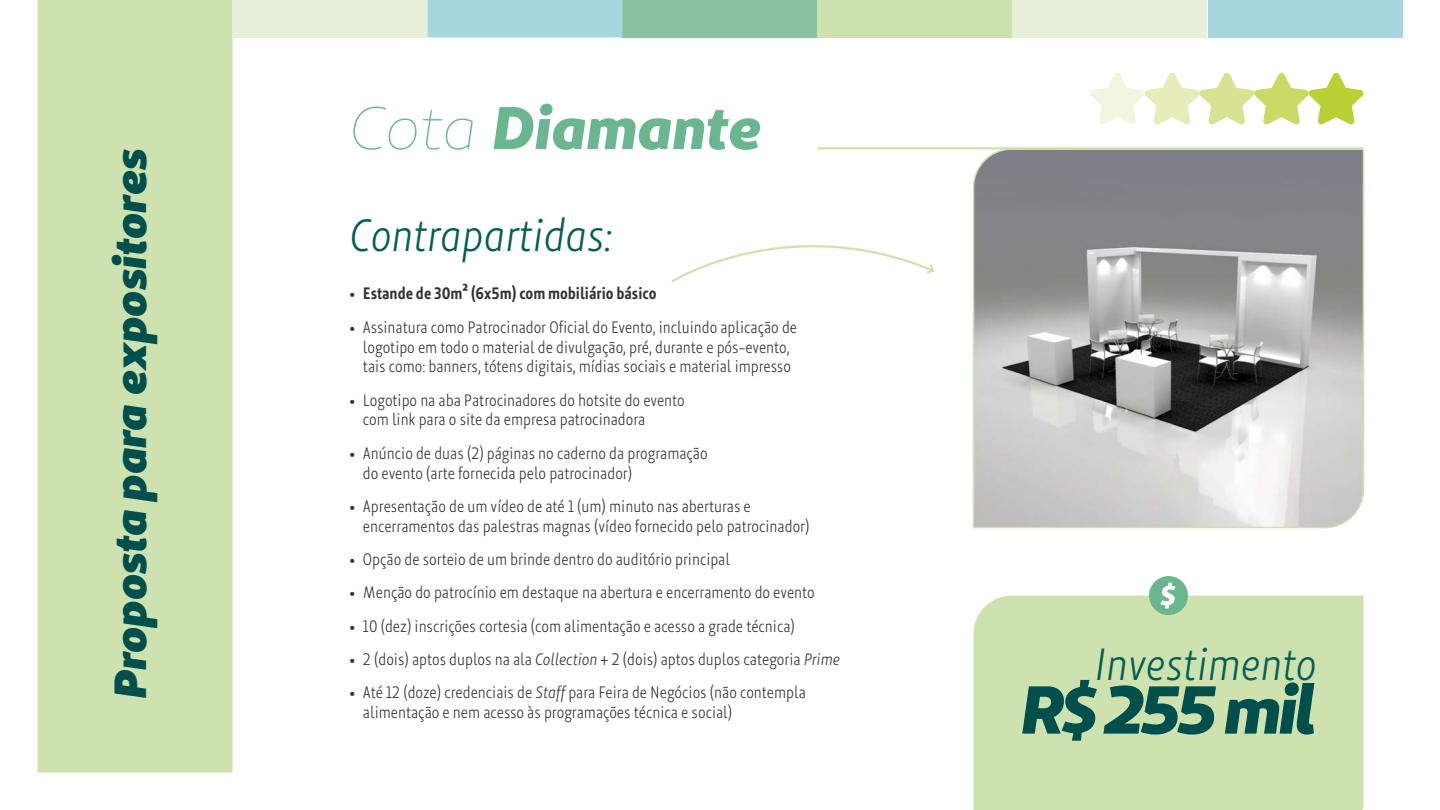
<style>
.page{position:relative;width:1440px;height:810px;background:#fff}
.page>*{position:absolute;margin:0;border:0;box-sizing:border-box;transform-origin:0 0}
.t1{font:italic 700 67.5px "Unimed Sans 2020 Extra";letter-spacing:-.05em;color:#004f4c}
.t2{font:italic 700 60px "Unimed Sans 2020 Extra";color:#69b691}
.t3{font:italic condensed 45px "Unimed Sans 2020 Book";color:#035e53}
.t4{font:italic 45px "Unimed Sans 2020 Black";color:#004f4c}
.t5{font:condensed 16.5px/19.8px "Unimed Sans 2020 Book";color:#333}
.t6{font:700 condensed 16.5px "Unimed Sans 2020 Semi";color:#333}
.s1{font-family:"Unimed Sans 2020 Light";font-weight:400}
.s2{font-style:italic}
</style>
<div class="page">
<div style="left:622px;top:0;width:195px;height:38px;background:#88c2a3"></div>
<div style="left:37px;top:0;width:195px;height:772px;background:#cee2b0"></div>
<div style="left:817px;top:0;width:195px;height:38px;background:#cee2b0"></div>
<div style="left:232px;top:0;width:195px;height:38px;background:#e7f1da"></div>
<div style="left:1012px;top:0;width:196px;height:38px;background:#e7f1da"></div>
<div style="left:428px;top:0;width:195px;height:38px;background:#a4d7de"></div>
<div style="left:1208px;top:0;width:195px;height:38px;background:#a4d7de"></div>
<svg style="left:972px;top:148px;width:393px;height:381px"></svg>
<div style="left:974px;top:596px;width:390px;height:214px;background:#cee2b0"></div>
<svg style="left:1090px;top:73px;width:274px;height:51px"></svg>
<div style="left:1149px;top:576px;width:39px;height:39px;background:#69b691;border-radius:50%"></div>
<svg style="left:1160px;top:583px;width:15px;height:25px"></svg>
<svg style="left:671px;top:245px;width:264px;height:38px"></svg>
<hr style="left:818px;top:147px;width:546px;height:2px;background:#cee2b0">
<h3 class="t4" style="left:100px;top:699px;width:552px;rotate:-90deg">Proposta para expositores</h3>
<h2 class="t2" style="left:350px;top:88px;width:414px"><span class="s1">Cota</span> Diamante</h2>
<h3 class="t3" style="left:350px;top:207px;width:265px">Contrapartidas:</h3>
<p class="t6" style="left:350px;top:283px;width:309px">• Estande de 30m² (6x5m) com mobiliário básico</p>
<p class="t5" style="left:350px;top:317px;width:449px;text-align:center">• Assinatura como Patrocinador Oficial do Evento, incluindo aplicação de logotipo em todo o material de divulgação, pré, durante e pós-evento, tais como: banners, tótens digitais, mídias sociais e material impresso</p>
<p class="t5" style="left:363px;top:390px;width:323px;text-indent:-13px">• Logotipo na aba Patrocinadores do hotsite do evento com link para o site da empresa patrocinadora</p>
<p class="t5" style="left:363px;top:443px;width:346px;text-indent:-13px">• Anúncio de duas (2) páginas no caderno da programação do evento (arte fornecida pelo patrocinador)</p>
<p class="t5" style="left:363px;top:496px;width:448px;text-indent:-13px">• Apresentação de um vídeo de até 1 (um) minuto nas aberturas e encerramentos das palestras magnas (vídeo fornecido pelo patrocinador)</p>
<p class="t5" style="left:350px;top:549px;width:382px">• Opção de sorteio de um brinde dentro do auditório principal</p>
<p class="t5" style="left:350px;top:583px;width:467px">• Menção do patrocínio em destaque na abertura e encerramento do evento</p>
<p class="t5" style="left:350px;top:616px;width:447px">• 10 (dez) inscrições cortesia (com alimentação e acesso a grade técnica)</p>
<p class="t5" style="left:350px;top:649px;width:492px">• 2 (dois) aptos duplos na ala <span class="s2">Collection</span> + 2 (dois) aptos duplos categoria <span class="s2">Prime</span></p>
<p class="t5" style="left:363px;top:683px;width:444px;text-indent:-13px">• Até 12 (doze) credenciais de <span class="s2">Staff</span> para Feira de Negócios (não contempla alimentação e nem acesso às programações técnica e social)</p>
<h3 class="t3" style="left:1095px;top:636px;width:224px">Investimento</h3>
<h1 class="t1" style="left:1020px;top:665px;width:298px">R$ 255 mil</h1>
</div>
